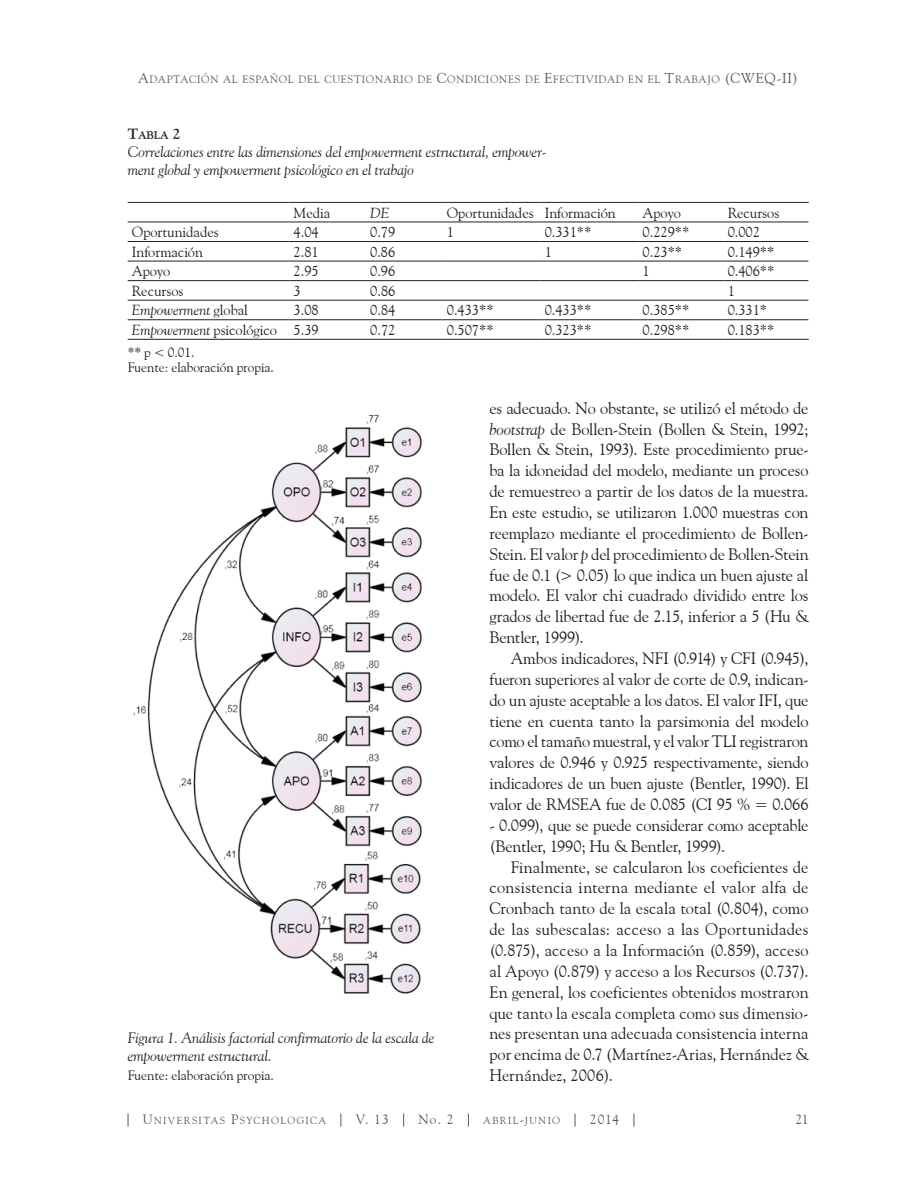
<style>
.page{position:relative;width:915px;height:1188px;background:#fff}
.page>*{position:absolute;margin:0;border:0;box-sizing:border-box;transform-origin:0 0}
.t1{font:16.5px/20.9px "Goudy Old Style BT";letter-spacing:-.01em;color:#231f20;text-align:justify}
.t2{font:italic 15px/18px "Goudy Old Style BT";letter-spacing:-.005em;color:#231f20}
.t3{font:14.55px "Goudy Old Style BT";letter-spacing:-.005em;color:#231f20}
.t4{font:italic 14.55px "Goudy Old Style BT";letter-spacing:-.005em;color:#231f20}
.t5{font:13.5px/15px "Goudy Old Style BT";letter-spacing:-.005em;color:#231f20}
.t6{font:13.5px "Goudy Old Style BT";letter-spacing:.085em;color:#57585a}
.t7{font:13.5px "Goudy Old Style BT";color:#57585a}
.t8{font:700 11.25px "Goudy Old Style BT";color:#231f20}
.t9{font:10.65px "Goudy Old Style BT";letter-spacing:.065em;color:#57585a}
.t10{font:10.2px "Goudy Old Style BT";letter-spacing:.14em;color:#57585a}
.s1{font-size:14.25px}
.s2{font-size:15px}
.s3{font-style:normal}
.s4{font-style:italic}
.s5{font-size:13.5px}
</style>
<div class="page">
<svg style="left:128px;top:1114px;width:1px;height:13px"></svg>
<svg style="left:340px;top:1114px;width:1px;height:13px"></svg>
<svg style="left:403px;top:1114px;width:1px;height:13px"></svg>
<svg style="left:468px;top:1114px;width:1px;height:13px"></svg>
<svg style="left:574px;top:1114px;width:1px;height:13px"></svg>
<svg style="left:633px;top:1114px;width:1px;height:13px"></svg>
<img style="left:133px;top:415px;width:289px;height:579px">
<hr style="left:128px;top:202px;width:161px;height:1px;background:#231f20">
<hr style="left:289px;top:202px;width:77px;height:1px;background:#231f20">
<hr style="left:366px;top:202px;width:76px;height:1px;background:#231f20">
<hr style="left:442px;top:202px;width:98px;height:1px;background:#231f20">
<hr style="left:540px;top:202px;width:98px;height:1px;background:#231f20">
<hr style="left:638px;top:202px;width:85px;height:1px;background:#231f20">
<hr style="left:723px;top:202px;width:85px;height:1px;background:#231f20">
<hr style="left:128px;top:222px;width:161px;height:1px;background:#231f20">
<hr style="left:289px;top:222px;width:77px;height:1px;background:#231f20">
<hr style="left:366px;top:222px;width:76px;height:1px;background:#231f20">
<hr style="left:442px;top:222px;width:98px;height:1px;background:#231f20">
<hr style="left:540px;top:222px;width:98px;height:1px;background:#231f20">
<hr style="left:638px;top:222px;width:85px;height:1px;background:#231f20">
<hr style="left:723px;top:222px;width:85px;height:1px;background:#231f20">
<hr style="left:128px;top:241px;width:161px;height:1px;background:#231f20">
<hr style="left:289px;top:241px;width:77px;height:1px;background:#231f20">
<hr style="left:366px;top:241px;width:76px;height:1px;background:#231f20">
<hr style="left:442px;top:241px;width:98px;height:1px;background:#231f20">
<hr style="left:540px;top:241px;width:98px;height:1px;background:#231f20">
<hr style="left:638px;top:241px;width:85px;height:1px;background:#231f20">
<hr style="left:723px;top:241px;width:85px;height:1px;background:#231f20">
<hr style="left:128px;top:261px;width:161px;height:1px;background:#231f20">
<hr style="left:289px;top:261px;width:77px;height:1px;background:#231f20">
<hr style="left:366px;top:261px;width:76px;height:1px;background:#231f20">
<hr style="left:442px;top:261px;width:98px;height:1px;background:#231f20">
<hr style="left:540px;top:261px;width:98px;height:1px;background:#231f20">
<hr style="left:638px;top:261px;width:85px;height:1px;background:#231f20">
<hr style="left:723px;top:261px;width:85px;height:1px;background:#231f20">
<hr style="left:128px;top:280px;width:161px;height:1px;background:#231f20">
<hr style="left:289px;top:280px;width:77px;height:1px;background:#231f20">
<hr style="left:366px;top:280px;width:76px;height:1px;background:#231f20">
<hr style="left:442px;top:280px;width:98px;height:1px;background:#231f20">
<hr style="left:540px;top:280px;width:98px;height:1px;background:#231f20">
<hr style="left:638px;top:280px;width:85px;height:1px;background:#231f20">
<hr style="left:723px;top:280px;width:85px;height:1px;background:#231f20">
<hr style="left:128px;top:300px;width:161px;height:1px;background:#231f20">
<hr style="left:289px;top:300px;width:77px;height:1px;background:#231f20">
<hr style="left:366px;top:300px;width:76px;height:1px;background:#231f20">
<hr style="left:442px;top:300px;width:98px;height:1px;background:#231f20">
<hr style="left:540px;top:300px;width:98px;height:1px;background:#231f20">
<hr style="left:638px;top:300px;width:85px;height:1px;background:#231f20">
<hr style="left:723px;top:300px;width:85px;height:1px;background:#231f20">
<hr style="left:128px;top:319px;width:161px;height:1px;background:#231f20">
<hr style="left:289px;top:319px;width:77px;height:1px;background:#231f20">
<hr style="left:366px;top:319px;width:76px;height:1px;background:#231f20">
<hr style="left:442px;top:319px;width:98px;height:1px;background:#231f20">
<hr style="left:540px;top:319px;width:98px;height:1px;background:#231f20">
<hr style="left:638px;top:319px;width:85px;height:1px;background:#231f20">
<hr style="left:723px;top:319px;width:85px;height:1px;background:#231f20">
<hr style="left:128px;top:339px;width:161px;height:1px;background:#231f20">
<hr style="left:289px;top:339px;width:77px;height:1px;background:#231f20">
<hr style="left:366px;top:339px;width:76px;height:1px;background:#231f20">
<hr style="left:442px;top:339px;width:98px;height:1px;background:#231f20">
<hr style="left:540px;top:339px;width:98px;height:1px;background:#231f20">
<hr style="left:638px;top:339px;width:85px;height:1px;background:#231f20">
<hr style="left:723px;top:339px;width:85px;height:1px;background:#231f20">
<p class="t9" style="left:138px;top:73px;width:661px"><span class="s1">A</span>DAPTACIÓN AL ESPAÑOL DEL CUESTIONARIO DE <span class="s1">C</span>ONDICIONES DE <span class="s1">E</span>FECTIVIDAD EN EL <span class="s1">T</span>RABAJO <span class="s1">(CWEQ-II)</span></p>
<p class="t8" style="left:128px;top:128px;width:54px"><span class="s2">T</span>abla <span class="s2">2</span></p>
<p class="t2" style="left:128px;top:143px;width:420px">Correlaciones entre las dimensiones del empowerment estructural, empower&shy;ment global y empowerment psicológico en el trabajo</p>
<p class="t3" style="left:293px;top:204px;width:38px">Media</p>
<p class="t4" style="left:370px;top:204px;width:21px">DE</p>
<p class="t3" style="left:446px;top:204px;width:170px">Oportunidades Información</p>
<p class="t3" style="left:642px;top:204px;width:40px">Apoyo</p>
<p class="t3" style="left:727px;top:204px;width:53px">Recursos</p>
<p class="t3" style="left:132px;top:223px;width:88px">Oportunidades</p>
<p class="t3" style="left:293px;top:223px;width:27px">4.04</p>
<p class="t3" style="left:370px;top:223px;width:27px">0.79</p>
<p class="t3" style="left:446px;top:223px;width:9px">1</p>
<p class="t3" style="left:544px;top:223px;width:48px">0.331**</p>
<p class="t3" style="left:642px;top:223px;width:48px">0.229**</p>
<p class="t3" style="left:727px;top:223px;width:34px">0.002</p>
<p class="t3" style="left:132px;top:243px;width:72px">Información</p>
<p class="t3" style="left:293px;top:243px;width:27px">2.81</p>
<p class="t3" style="left:370px;top:243px;width:27px">0.86</p>
<p class="t3" style="left:544px;top:243px;width:9px">1</p>
<p class="t3" style="left:642px;top:243px;width:41px">0.23**</p>
<p class="t3" style="left:727px;top:243px;width:48px">0.149**</p>
<p class="t3" style="left:132px;top:262px;width:40px">Apoyo</p>
<p class="t3" style="left:293px;top:262px;width:27px">2.95</p>
<p class="t3" style="left:370px;top:262px;width:27px">0.96</p>
<p class="t3" style="left:642px;top:262px;width:9px">1</p>
<p class="t3" style="left:727px;top:262px;width:48px">0.406**</p>
<p class="t3" style="left:132px;top:282px;width:53px">Recursos</p>
<p class="t3" style="left:293px;top:282px;width:9px">3</p>
<p class="t3" style="left:370px;top:282px;width:27px">0.86</p>
<p class="t3" style="left:727px;top:282px;width:9px">1</p>
<p class="t4" style="left:132px;top:301px;width:117px">Empowerment <span class="s3">global</span></p>
<p class="t3" style="left:293px;top:301px;width:27px">3.08</p>
<p class="t3" style="left:370px;top:301px;width:27px">0.84</p>
<p class="t3" style="left:446px;top:301px;width:48px">0.433**</p>
<p class="t3" style="left:544px;top:301px;width:48px">0.433**</p>
<p class="t3" style="left:642px;top:301px;width:48px">0.385**</p>
<p class="t3" style="left:727px;top:301px;width:41px">0.331*</p>
<p class="t3" style="left:132px;top:321px;width:188px"><span class="s4">Empowerment</span> psicológico 5.39</p>
<p class="t3" style="left:370px;top:321px;width:27px">0.72</p>
<p class="t3" style="left:446px;top:321px;width:48px">0.507**</p>
<p class="t3" style="left:544px;top:321px;width:48px">0.323**</p>
<p class="t3" style="left:642px;top:321px;width:48px">0.298**</p>
<p class="t3" style="left:727px;top:321px;width:48px">0.183**</p>
<p class="t5" style="left:128px;top:345px;width:148px">** p &lt; 0.01.<br>Fuente: elaboración propia.</p>
<p class="t2" style="left:128px;top:1028px;width:308px">Figura 1. Análisis factorial confirmatorio de la escala de empowerment estructural.</p>
<p class="t5" style="left:128px;top:1068px;width:148px">Fuente: elaboración propia.</p>
<p class="t1" style="left:489px;top:397px;width:320px">es adecuado. No obstante, se utilizó el método de <span class="s4">bootstrap</span> de Bollen-Stein (Bollen &amp; Stein, 1992; Bollen &amp; Stein, 1993). Este procedimiento prue&shy;ba la idoneidad del modelo, mediante un proceso de remuestreo a partir de los datos de la muestra.<br>En este estudio, se utilizaron 1.000 muestras con reemplazo mediante el procedimiento de Bollen-Stein. El valor <span class="s4">p</span> del procedimiento de Bollen-Stein fue de 0.1 (&gt; 0.05) lo que indica un buen ajuste al modelo. El valor chi cuadrado dividido entre los grados de libertad fue de 2.15, inferior a 5 (Hu &amp; Bentler, 1999).</p>
<p class="t1" style="left:489px;top:648px;width:320px;text-indent:21px">Ambos indicadores, NFI (0.914) y CFI (0.945), fueron superiores al valor de corte de 0.9, indican&shy;do un ajuste aceptable a los datos. El valor IFI, que tiene en cuenta tanto la parsimonia del modelo como el tamaño muestral, y el valor TLI registraron valores de 0.946 y 0.925 respectivamente, siendo indicadores de un buen ajuste (Bentler, 1990). El valor de RMSEA fue de 0.085 (CI 95 % = 0.066</p>
<p class="t1" style="left:489px;top:814px;width:320px">- 0.099), que se puede considerar como aceptable (Bentler, 1990; Hu &amp; Bentler, 1999).</p>
<p class="t1" style="left:489px;top:856px;width:320px;text-indent:21px">Finalmente, se calcularon los coeficientes de consistencia interna mediante el valor alfa de Cronbach tanto de la escala total (0.804), como de las subescalas: acceso a las Oportunidades (0.875), acceso a la Información (0.859), acceso al Apoyo (0.879) y acceso a los Recursos (0.737).<br>En general, los coeficientes obtenidos mostraron que tanto la escala completa como sus dimensio&shy;nes presentan una adecuada consistencia interna por encima de 0.7 (Martínez-Arias, Hernández &amp; Hernández, 2006).</p>
<p class="t10" style="left:143px;top:1114px;width:185px"><span class="s5">U</span>NIVERSITAS <span class="s5">P</span>SYCHOLOGICA</p>
<p class="t6" style="left:355px;top:1111px;width:35px">V. 13</p>
<p class="t6" style="left:418px;top:1111px;width:37px">No. 2</p>
<p class="t10" style="left:483px;top:1114px;width:78px">ABRIL<span class="s5">-</span>JUNIO</p>
<p class="t6" style="left:589px;top:1111px;width:31px">2014</p>
<p class="t7" style="left:795px;top:1111px;width:15px">21</p>
</div>
